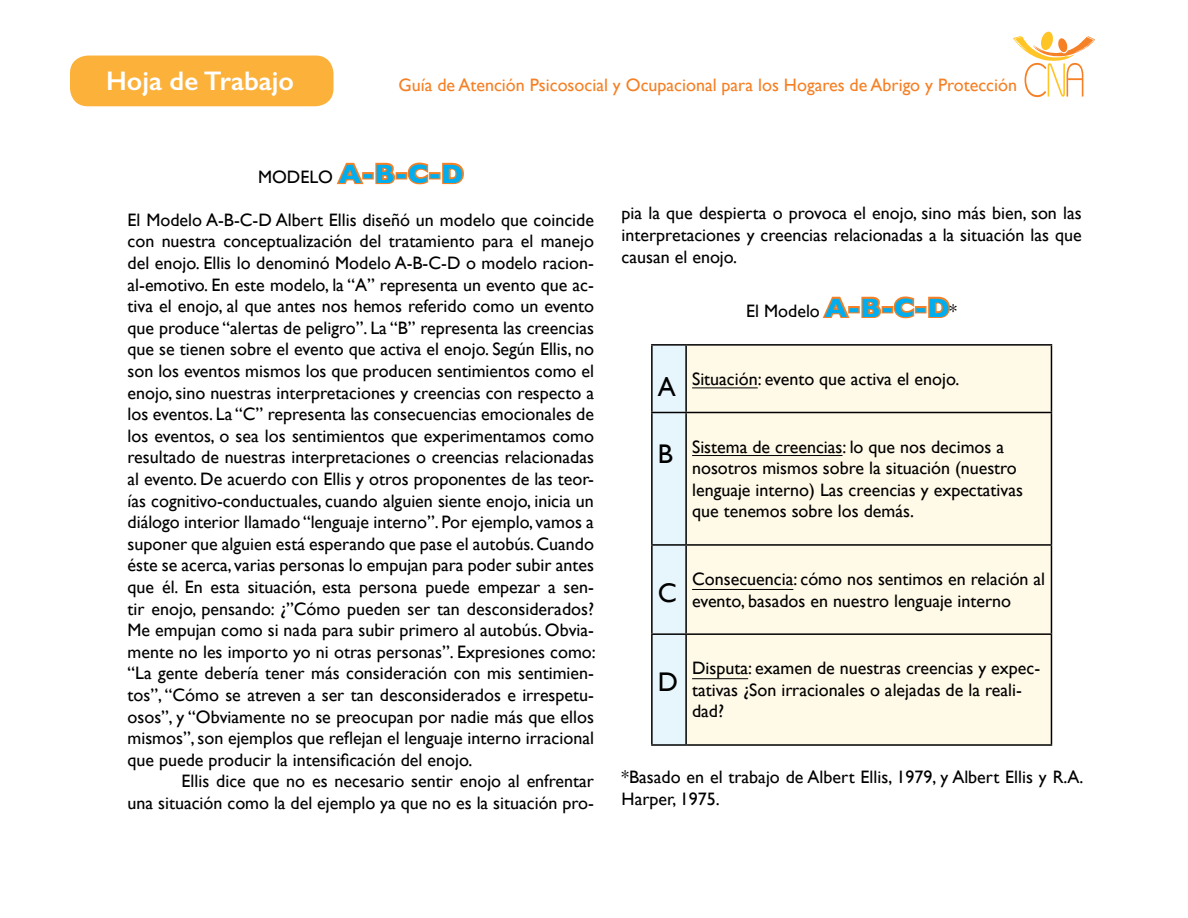
<style>
.page{position:relative;width:1188px;height:918px;background:#fff}
.page>*{position:absolute;margin:0;border:0;box-sizing:border-box;transform-origin:0 0}
.t1{font:600 27px "Gill Sans";color:#fff}
.t2{font:700 27px "Gill Sans";color:#00aeef}
.t3{font:27px "Gill Sans";color:#000}
.t4{font:18px/21.6px "Gill Sans";color:#000}
.t5{font:18px "Gill Sans";color:#f58025}
.s1{font-weight:700;font-size:27px;color:#00aeef}
.s2{font-size:27px}
</style>
<div class="page">
<div style="left:70px;top:56px;width:263px;height:50px;background:#fcb13b;border-radius:18px"></div>
<svg style="left:1013px;top:31px;width:82px;height:66px"></svg>
<svg style="left:336px;top:162px;width:28px;height:23px"></svg>
<div style="left:362px;top:172px;width:12px;height:8px;border:3px solid #f58025"></div>
<svg style="left:375px;top:162px;width:21px;height:23px"></svg>
<div style="left:396px;top:172px;width:11px;height:8px;border:3px solid #f58025"></div>
<svg style="left:405px;top:162px;width:24px;height:23px"></svg>
<div style="left:429px;top:172px;width:12px;height:8px;border:3px solid #f58025"></div>
<svg style="left:442px;top:162px;width:22px;height:23px"></svg>
<svg style="left:822px;top:296px;width:30px;height:22px"></svg>
<div style="left:848px;top:306px;width:12px;height:7px;border:3px solid #f58025"></div>
<svg style="left:861px;top:296px;width:22px;height:22px"></svg>
<div style="left:882px;top:306px;width:11px;height:7px;border:3px solid #f58025"></div>
<svg style="left:891px;top:296px;width:26px;height:23px"></svg>
<div style="left:915px;top:306px;width:12px;height:7px;border:3px solid #f58025"></div>
<svg style="left:928px;top:296px;width:22px;height:22px"></svg>
<div style="left:653px;top:346px;width:32px;height:398px;background:#e7f6fd"></div>
<div style="left:687px;top:346px;width:364px;height:398px;background:#fff9e7"></div>
<hr style="left:651px;top:344px;width:35px;height:2px;background:#000">
<hr style="left:651px;top:346px;width:2px;height:66px;background:#000">
<hr style="left:686px;top:344px;width:366px;height:2px;background:#000">
<hr style="left:685px;top:346px;width:2px;height:66px;background:#000">
<hr style="left:1051px;top:346px;width:1px;height:66px;background:#000">
<hr style="left:651px;top:412px;width:35px;height:1px;background:#000">
<hr style="left:651px;top:413px;width:2px;height:131px;background:#000">
<hr style="left:686px;top:412px;width:366px;height:1px;background:#000">
<hr style="left:685px;top:413px;width:2px;height:131px;background:#000">
<hr style="left:1051px;top:413px;width:1px;height:131px;background:#000">
<hr style="left:651px;top:544px;width:35px;height:2px;background:#000">
<hr style="left:651px;top:546px;width:2px;height:87px;background:#000">
<hr style="left:686px;top:544px;width:366px;height:2px;background:#000">
<hr style="left:685px;top:546px;width:2px;height:87px;background:#000">
<hr style="left:1051px;top:546px;width:1px;height:87px;background:#000">
<hr style="left:651px;top:633px;width:35px;height:2px;background:#000">
<hr style="left:651px;top:635px;width:2px;height:109px;background:#000">
<hr style="left:686px;top:633px;width:366px;height:2px;background:#000">
<hr style="left:685px;top:635px;width:2px;height:109px;background:#000">
<hr style="left:1051px;top:635px;width:1px;height:109px;background:#000">
<hr style="left:651px;top:744px;width:35px;height:2px;background:#000">
<hr style="left:686px;top:744px;width:366px;height:2px;background:#000">
<hr style="left:692px;top:387px;width:66px;height:1px;background:#000">
<hr style="left:692px;top:455px;width:151px;height:1px;background:#000">
<hr style="left:692px;top:589px;width:101px;height:1px;background:#000">
<hr style="left:692px;top:678px;width:56px;height:1px;background:#000">
<h1 class="t1" style="left:106px;top:64px;width:189px">Hoja de Trabajo</h1>
<p class="t5" style="left:398px;top:74px;width:620px">Guía de Atención Psicosocial y Ocupacional para los Hogares de Abrigo y Protección</p>
<p class="t4" style="left:258px;top:166px;width:27px">Modelo</p>
<h1 class="t2" style="left:339px;top:152px;width:126px">A-B-C-D</h1>
<p class="t4" style="left:128px;top:209px;width:470px;text-align:justify">El Modelo A-B-C-D Albert Ellis diseñó un modelo que coincide con nuestra conceptualización del tratamiento para el manejo del enojo. Ellis lo denominó Modelo A-B-C-D o modelo racion&shy;al-emotivo. En este modelo, la “A” representa un evento que ac&shy;tiva el enojo, al que antes nos hemos referido como un evento que produce “alertas de peligro”. La “B” representa las creencias que se tienen sobre el evento que activa el enojo. Según Ellis, no son los eventos mismos los que producen sentimientos como el enojo, sino nuestras interpretaciones y creencias con respecto a los eventos. La “C” representa las consecuencias emocionales de los eventos, o sea los sentimientos que experimentamos como resultado de nuestras interpretaciones o creencias relacionadas al evento. De acuerdo con Ellis y otros proponentes de las teor&shy;ías cognitivo-conductuales, cuando alguien siente enojo, inicia un diálogo interior llamado “lenguaje interno”. Por ejemplo, vamos a suponer que alguien está esperando que pase el autobús. Cuando éste se acerca, varias personas lo empujan para poder subir antes que él. En esta situación, esta persona puede empezar a sen&shy;tir enojo, pensando: ¿”Cómo pueden ser tan desconsiderados?<br>Me empujan como si nada para subir primero al autobús. Obvia&shy;mente no les importo yo ni otras personas”. Expresiones como: “La gente debería tener más consideración con mis sentimien&shy;tos”, “Cómo se atreven a ser tan desconsiderados e irrespetu&shy;osos”, y “Obviamente no se preocupan por nadie más que ellos mismos”, son ejemplos que reflejan el lenguaje interno irracional que puede producir la intensificación del enojo.</p>
<p class="t4" style="left:128px;top:770px;width:468px;text-align:right">Ellis dice que no es necesario sentir enojo al enfrentar<br>una situación como la del ejemplo ya que no es la situación pro-</p>
<p class="t4" style="left:622px;top:202px;width:462px;text-align:justify">pia la que despierta o provoca el enojo, sino más bien, son las interpretaciones y creencias relacionadas a la situación las que causan el enojo.</p>
<p class="t4" style="left:746px;top:299px;width:212px">El Modelo <span class="s1">A-B-C-D</span>*</p>
<p class="t4" style="left:658px;top:368px;width:303px"><span class="s2">A</span> Situación: evento que activa el enojo.</p>
<p class="t4" style="left:692px;top:435px;width:332px;text-indent:-34px"><span class="s2">B</span> Sistema de creencias: lo que nos decimos a nosotros mismos sobre la situación (nuestro lenguaje interno) Las creencias y expectativas que tenemos sobre los demás.</p>
<h1 class="t3" style="left:658px;top:577px;width:21px">C</h1>
<p class="t4" style="left:692px;top:568px;width:355px">Consecuencia: cómo nos sentimos en relación al evento, basados en nuestro lenguaje interno</p>
<h1 class="t3" style="left:658px;top:666px;width:22px">D</h1>
<p class="t4" style="left:692px;top:657px;width:350px">Disputa: examen de nuestras creencias y expec&shy;tativas ¿Son irracionales o alejadas de la reali&shy;dad?</p>
<p class="t4" style="left:622px;top:766px;width:463px">*Basado en el trabajo de Albert Ellis, 1979, y Albert Ellis y R.A.<br>Harper, 1975.</p>
</div>
